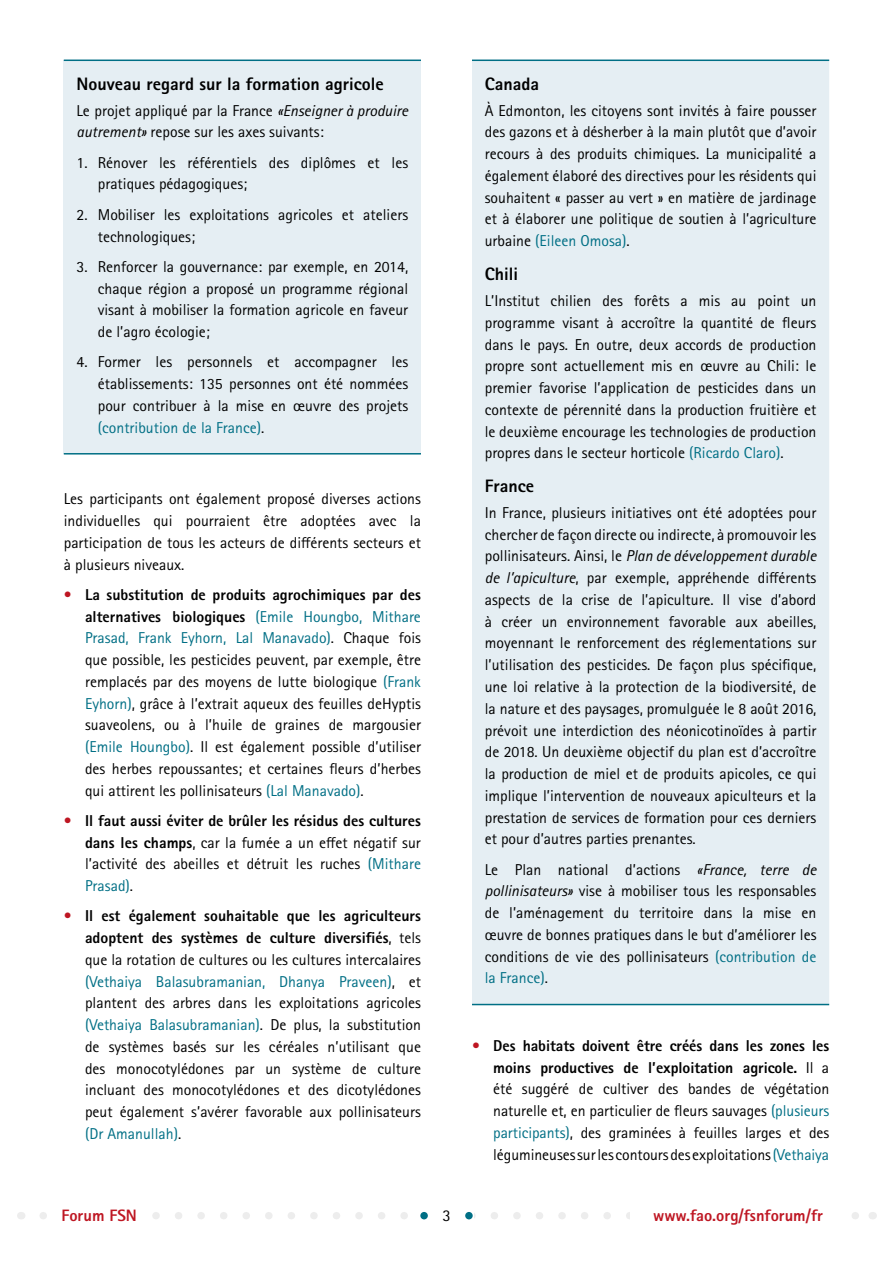
<style>
.page{position:relative;width:893px;height:1263px;background:#fff}
.page>*{position:absolute;margin:0;border:0;box-sizing:border-box;transform-origin:0 0}
.t1{font:800 18px "Rotis Sans Serif Std";color:#000}
.t2{font:800 16.5px "Rotis Sans Serif Std";color:#be1622}
.t3{font:16.5px "Rotis Sans Serif Std";color:#000}
.t4{font:15.75px/21.8px "Rotis Sans Serif Std";color:#000;text-align:justify}
.s1{font-style:italic}
.s2{color:#006f85}
.s3{color:#be1622}
.s4{font-weight:800}
</style>
<div class="page">
<svg style="left:43px;top:1212px;width:816px;height:7px"></svg>
<div style="left:419px;top:1204px;width:55px;height:23px;background:#fff"></div>
<div style="left:420px;top:1212px;width:8px;height:7px;background:#006f85;border-radius:50%"></div>
<div style="left:465px;top:1212px;width:8px;height:7px;background:#006f85;border-radius:50%"></div>
<div style="left:630px;top:1204px;width:216px;height:23px;background:#fff"></div>
<div style="left:47px;top:1204px;width:104px;height:23px;background:#fff"></div>
<div style="left:64px;top:60px;width:357px;height:394px;background:#e5eef3"></div>
<hr style="left:64px;top:60px;width:357px;height:1px;background:#006f85">
<hr style="left:64px;top:453px;width:357px;height:1px;background:#006f85">
<div style="left:472px;top:61px;width:357px;height:943px;background:#e5eef3"></div>
<hr style="left:472px;top:60px;width:357px;height:1px;background:#006f85">
<hr style="left:472px;top:1004px;width:357px;height:1px;background:#006f85">
<p class="t1" style="left:77px;top:72px;width:309px">Nouveau regard sur la formation agricole</p>
<p class="t4" style="left:77px;top:100px;width:333px">Le projet appliqué par la France <span class="s1">«Enseigner à produire autrement»</span> repose sur les axes suivants:</p>
<p class="t4" style="left:98px;top:152px;width:312px;text-indent:-21px">1. Rénover les référentiels des diplômes et les pratiques pédagogiques;</p>
<p class="t4" style="left:98px;top:204px;width:312px;text-indent:-21px">2. Mobiliser les exploitations agricoles et ateliers technologiques;</p>
<p class="t4" style="left:98px;top:256px;width:312px;text-indent:-21px">3. Renforcer la gouvernance: par exemple, en 2014, chaque région a proposé un programme régional visant à mobiliser la formation agricole en faveur de l’agro écologie;</p>
<p class="t4" style="left:98px;top:351px;width:312px;text-indent:-21px">4. Former les personnels et accompagner les établissements: 135 personnes ont été nommées pour contribuer à la mise en œuvre des projets <span class="s2">(contribution de la France)</span>.</p>
<p class="t4" style="left:64px;top:488px;width:359px">Les participants ont également proposé diverses actions individuelles qui pourraient être adoptées avec la participation de tous les acteurs de différents secteurs et à plusieurs niveaux.</p>
<p class="t4" style="left:85px;top:584px;width:337px;text-indent:-21px"><span class="s3">•</span> <span class="s4">La substitution de produits agrochimiques par des alternatives biologiques</span> <span class="s2">(Emile Houngbo, Mithare Prasad, Frank Eyhorn, Lal Manavado)</span>. Chaque fois que possible, les pesticides peuvent, par exemple, être remplacés par des moyens de lutte biologique <span class="s2">(Frank Eyhorn)</span>, grâce à l’extrait aqueux des feuilles deHyptis suaveolens, ou à l’huile de graines de margousier <span class="s2">(Emile Houngbo)</span>. Il est également possible d’utiliser des herbes repoussantes; et certaines fleurs d’herbes qui attirent les pollinisateurs <span class="s2">(Lal Manavado)</span>.</p>
<p class="t4" style="left:85px;top:810px;width:337px;text-indent:-21px"><span class="s3">•</span> <span class="s4">Il faut aussi éviter de brûler les résidus des cultures dans les champs</span>, car la fumée a un effet négatif sur l’activité des abeilles et détruit les ruches <span class="s2">(Mithare Prasad)</span>.</p>
<p class="t4" style="left:85px;top:905px;width:337px;text-indent:-21px"><span class="s3">•</span> <span class="s4">Il est également souhaitable que les agriculteurs adoptent des systèmes de culture diversifiés</span>, tels que la rotation de cultures ou les cultures intercalaires <span class="s2">(Vethaiya Balasubramanian, Dhanya Praveen)</span>, et plantent des arbres dans les exploitations agricoles <span class="s2">(Vethaiya Balasubramanian)</span>. De plus, la substitution de systèmes basés sur les céréales n’utilisant que des monocotylédones par un système de culture incluant des monocotylédones et des dicotylédones peut également s’avérer favorable aux pollinisateurs <span class="s2">(Dr Amanullah)</span>.</p>
<p class="t1" style="left:485px;top:72px;width:56px">Canada</p>
<p class="t4" style="left:485px;top:100px;width:333px">À Edmonton, les citoyens sont invités à faire pousser des gazons et à désherber à la main plutôt que d’avoir recours à des produits chimiques. La municipalité a également élaboré des directives pour les résidents qui souhaitent « passer au vert » en matière de jardinage et à élaborer une politique de soutien à l’agriculture urbaine <span class="s2">(Eileen Omosa)</span>.</p>
<p class="t1" style="left:485px;top:262px;width:35px">Chili</p>
<p class="t4" style="left:485px;top:290px;width:333px">L’Institut chilien des forêts a mis au point un programme visant à accroître la quantité de fleurs dans le pays. En outre, deux accords de production propre sont actuellement mis en œuvre au Chili: le premier favorise l’application de pesticides dans un contexte de pérennité dans la production fruitière et le deuxième encourage les technologies de production propres dans le secteur horticole <span class="s2">(Ricardo Claro)</span>.</p>
<p class="t1" style="left:485px;top:474px;width:51px">France</p>
<p class="t4" style="left:485px;top:502px;width:333px">In France, plusieurs initiatives ont été adoptées pour chercher de façon directe ou indirecte, à promouvoir les pollinisateurs. Ainsi, le <span class="s1">Plan de développement durable de l’apiculture</span>, par exemple, appréhende différents aspects de la crise de l’apiculture. Il vise d’abord à créer un environnement favorable aux abeilles, moyennant le renforcement des réglementations sur l’utilisation des pesticides. De façon plus spécifique, une loi relative à la protection de la biodiversité, de la nature et des paysages, promulguée le 8 août 2016, prévoit une interdiction des néonicotinoïdes à partir de 2018. Un deuxième objectif du plan est d’accroître la production de miel et de produits apicoles, ce qui implique l’intervention de nouveaux apiculteurs et la prestation de services de formation pour ces derniers et pour d’autres parties prenantes.</p>
<p class="t4" style="left:485px;top:858px;width:333px">Le Plan national d’actions <span class="s1">«France, terre de pollinisateurs»</span> vise à mobiliser tous les responsables de l’aménagement du territoire dans la mise en œuvre de bonnes pratiques dans le but d’améliorer les conditions de vie des pollinisateurs <span class="s2">(contribution de la France)</span>.</p>
<p class="t4" style="left:493px;top:1035px;width:337px;text-indent:-21px"><span class="s3">•</span> <span class="s4">Des habitats doivent être créés dans les zones les moins productives de l’exploitation agricole.</span> Il a été suggéré de cultiver des bandes de végétation naturelle et, en particulier de fleurs sauvages <span class="s2">(plusieurs participants)</span>, des graminées à feuilles larges et des légumineuses sur les contours des exploitations <span class="s2">(Vethaiya</span></p>
<p class="t2" style="left:61px;top:1205px;width:77px">Forum FSN</p>
<p class="t3" style="left:442px;top:1206px;width:10px">3</p>
<p class="t2" style="left:653px;top:1205px;width:171px">www.fao.org/fsnforum/fr</p>
</div>
